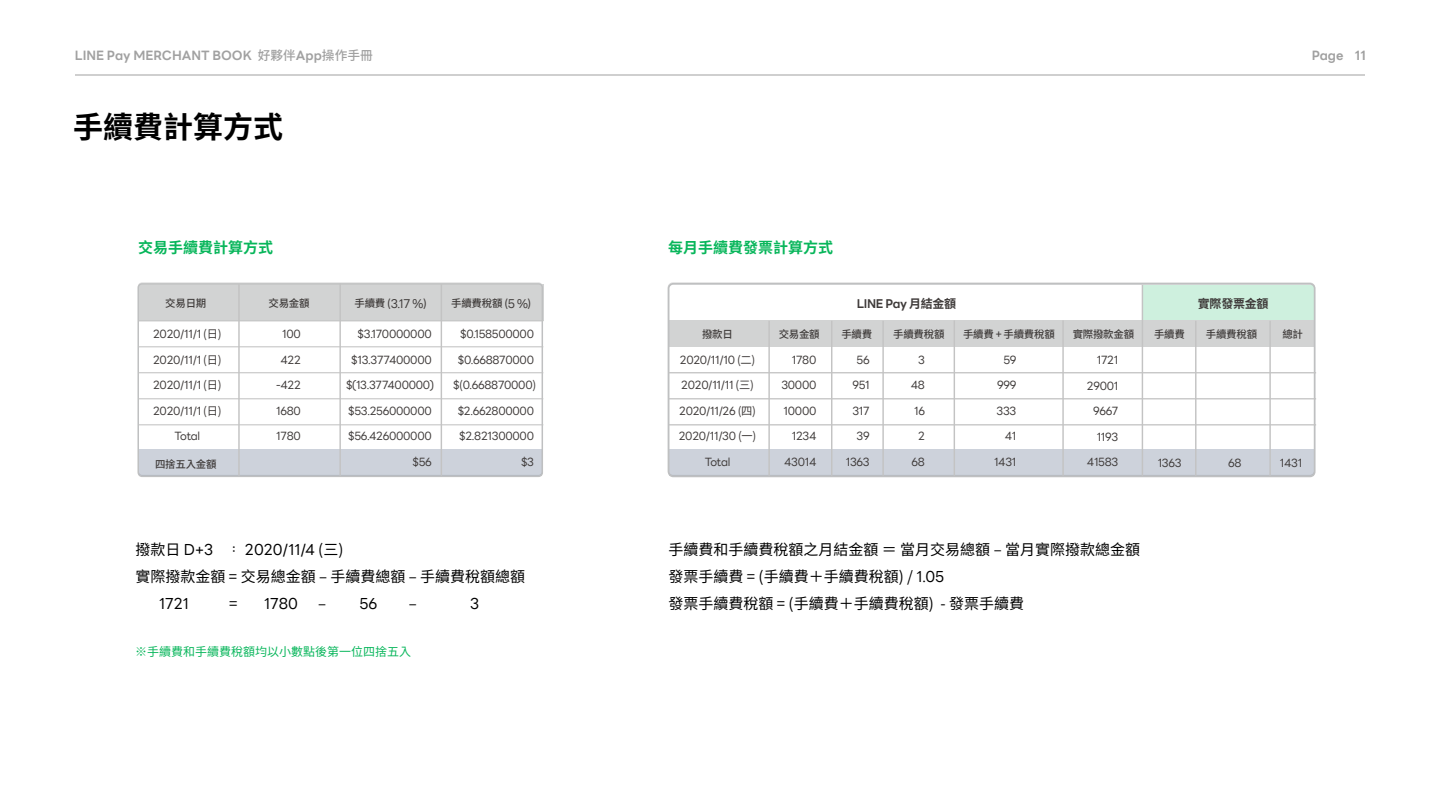
<style>
.page{position:relative;width:1440px;height:810px;background:#fff}
.page>*{position:absolute;margin:0;border:0;box-sizing:border-box;transform-origin:0 0}
.t1{font:700 30px "Noto Sans CJ Ktc";color:#000}
.t2{font:15px/27px "Noto Sans CJ Ktc";color:#000}
.t3{font:15px "LINE Seed";color:#000}
.t4{font:700 15px "Noto Sans CJ Ktc";color:#08b65b}
.t5{font:700 12.75px "LINE Seed";color:#a1a1a1}
.t6{font:12px "Noto Sans CJ Ktc";color:#08b65b}
.t7{font:700 12px "LINE Seed";letter-spacing:-.025em;color:#3e3a39}
.t8{font:700 12px "Noto Sans CJ Ktc";letter-spacing:-.025em;color:#3e3a39}
.t9{font:11.25px "LINE Seed";letter-spacing:-.025em;color:#3e3a39}
.t10{font:500 10.5px "Noto Sans CJ Ktc";letter-spacing:-.025em;color:#3e3a39}
.s1{font-family:"Noto Sans CJ Ktc";font-weight:500}
.s2{font-family:"Noto Sans CJ Ktc"}
.s3{font-family:"LINE Seed";font-weight:400;font-size:12px}
.s4{font-family:"Adobe Ming Std";font-weight:300}
.s5{font-family:"LINE Seed"}
</style>
<div class="page">
<hr style="left:75px;top:75px;width:1290px;height:1px;background:#a1a1a1">
<div style="left:139px;top:285px;width:404px;height:36px;background:#d2d3d3"></div>
<div style="left:139px;top:450px;width:403px;height:26px;background:#cdd2db"></div>
<div style="left:138px;top:283px;width:405px;height:194px;border:1px solid #bfc0c1;border-radius:4px"></div>
<hr style="left:139px;top:372px;width:404px;height:1px;background:#c3c3c3">
<hr style="left:139px;top:346px;width:404px;height:1px;background:#c3c3c3">
<hr style="left:139px;top:320px;width:404px;height:1px;background:#c3c3c3">
<hr style="left:139px;top:398px;width:404px;height:1px;background:#c3c3c3">
<hr style="left:139px;top:424px;width:404px;height:1px;background:#c3c3c3">
<hr style="left:441px;top:284px;width:1px;height:192px;background:#c3c3c3">
<hr style="left:238px;top:284px;width:2px;height:192px;background:#c3c3c3">
<hr style="left:339px;top:284px;width:2px;height:192px;background:#c3c3c3">
<div style="left:1143px;top:285px;width:171px;height:36px;background:#cef0de"></div>
<div style="left:669px;top:321px;width:645px;height:26px;background:#d2d3d3"></div>
<div style="left:669px;top:449px;width:645px;height:26px;background:#cdd2db"></div>
<div style="left:668px;top:283px;width:648px;height:194px;border:2px solid #bfc0c1;border-radius:5px"></div>
<hr style="left:669px;top:372px;width:647px;height:1px;background:#c3c3c3">
<hr style="left:669px;top:398px;width:647px;height:1px;background:#c3c3c3">
<hr style="left:669px;top:424px;width:647px;height:1px;background:#c3c3c3">
<hr style="left:1062px;top:320px;width:2px;height:156px;background:#c3c3c3">
<hr style="left:954px;top:320px;width:1px;height:156px;background:#c3c3c3">
<hr style="left:768px;top:321px;width:2px;height:155px;background:#c3c3c3">
<hr style="left:831px;top:321px;width:1px;height:155px;background:#c3c3c3">
<hr style="left:882px;top:321px;width:2px;height:155px;background:#c3c3c3">
<hr style="left:1142px;top:285px;width:1px;height:191px;background:#c3c3c3">
<hr style="left:1195px;top:321px;width:2px;height:155px;background:#c3c3c3">
<hr style="left:1269px;top:321px;width:2px;height:155px;background:#c3c3c3">
<p class="t5" style="left:75px;top:50px;width:299px">LINE Pay MERCHANT BOOK <span class="s1">好夥伴</span>App<span class="s1">操作手冊</span></p>
<p class="t5" style="left:1312px;top:50px;width:56px">Page 11</p>
<h1 class="t1" style="left:73px;top:110px;width:211px">手續費計算方式</h1>
<h2 class="t4" style="left:138px;top:239px;width:136px">交易手續費計算方式</h2>
<h2 class="t4" style="left:668px;top:239px;width:167px">每月手續費發票計算方式</h2>
<p class="t10" style="left:269px;top:298px;width:43px">交易金額</p>
<p class="t7" style="left:857px;top:299px;width:101px">LINE Pay <span class="s2">月結金額</span></p>
<p class="t8" style="left:1198px;top:297px;width:72px">實際發票金額</p>
<p class="t10" style="left:702px;top:329px;width:32px">撥款日</p>
<p class="t10" style="left:779px;top:329px;width:43px">交易金額</p>
<p class="t10" style="left:841px;top:329px;width:32px">手續費</p>
<p class="t10" style="left:893px;top:329px;width:53px">手續費稅額</p>
<p class="t10" style="left:963px;top:329px;width:93px">手續費 + 手續費稅額</p>
<p class="t10" style="left:1073px;top:329px;width:63px">實際撥款金額</p>
<p class="t10" style="left:1154px;top:329px;width:32px">手續費</p>
<p class="t10" style="left:1206px;top:329px;width:53px">手續費稅額</p>
<p class="t10" style="left:1282px;top:329px;width:22px">總計</p>
<p class="t10" style="left:165px;top:298px;width:43px">交易日期</p>
<p class="t10" style="left:355px;top:298px;width:74px">手續費 (<span class="s3">3.17 %</span>)</p>
<p class="t10" style="left:451px;top:298px;width:82px">手續費稅額 (<span class="s3">5 %</span>)</p>
<p class="t9" style="left:153px;top:329px;width:70px">2020/11/1 <span class="s2">(日)</span></p>
<p class="t9" style="left:153px;top:355px;width:70px">2020/11/1 <span class="s2">(日)</span></p>
<p class="t9" style="left:153px;top:380px;width:70px">2020/11/1 <span class="s2">(日)</span></p>
<p class="t9" style="left:153px;top:406px;width:70px">2020/11/1 <span class="s2">(日)</span></p>
<p class="t9" style="left:174px;top:431px;width:27px">Total</p>
<p class="t9" style="left:358px;top:329px;width:76px">$3.170000000</p>
<p class="t9" style="left:351px;top:355px;width:82px">$13.377400000</p>
<p class="t9" style="left:346px;top:380px;width:89px">$(13.377400000)</p>
<p class="t9" style="left:348px;top:406px;width:85px">$53.256000000</p>
<p class="t9" style="left:348px;top:431px;width:85px">$56.426000000</p>
<p class="t9" style="left:412px;top:457px;width:21px">$56</p>
<p class="t9" style="left:460px;top:329px;width:75px">$0.158500000</p>
<p class="t9" style="left:458px;top:355px;width:78px">$0.668870000</p>
<p class="t9" style="left:453px;top:380px;width:85px">$<span class="s2">(</span>0.668870000<span class="s2">)</span></p>
<p class="t9" style="left:458px;top:406px;width:78px">$2.662800000</p>
<p class="t9" style="left:459px;top:431px;width:76px">$2.821300000</p>
<p class="t9" style="left:282px;top:329px;width:20px">100</p>
<p class="t9" style="left:280px;top:355px;width:22px">422</p>
<p class="t9" style="left:276px;top:380px;width:27px">-422</p>
<p class="t9" style="left:276px;top:406px;width:26px">1680</p>
<p class="t9" style="left:276px;top:431px;width:26px">1780</p>
<p class="t9" style="left:680px;top:355px;width:77px">2020/11/10 <span class="s2">(二)</span></p>
<p class="t9" style="left:681px;top:381px;width:74px">2020/11/11 <span class="s2">(三)</span></p>
<p class="t9" style="left:679px;top:406px;width:78px">2020/11/26 <span class="s2">(四)</span></p>
<p class="t9" style="left:679px;top:432px;width:79px">2020/11/30 <span class="s2">(一)</span></p>
<p class="t9" style="left:705px;top:457px;width:27px">Total</p>
<p class="t9" style="left:918px;top:355px;width:8px">3</p>
<p class="t9" style="left:911px;top:380px;width:16px">48</p>
<p class="t9" style="left:914px;top:406px;width:12px">16</p>
<p class="t9" style="left:918px;top:431px;width:8px">2</p>
<p class="t9" style="left:912px;top:457px;width:15px">68</p>
<p class="t9" style="left:792px;top:355px;width:26px">1780</p>
<p class="t9" style="left:781px;top:381px;width:37px">30000</p>
<p class="t9" style="left:784px;top:406px;width:34px">10000</p>
<p class="t9" style="left:792px;top:432px;width:26px">1234</p>
<p class="t9" style="left:784px;top:457px;width:34px">43014</p>
<p class="t9" style="left:1003px;top:355px;width:15px">59</p>
<p class="t9" style="left:997px;top:381px;width:21px">999</p>
<p class="t9" style="left:997px;top:406px;width:21px">333</p>
<p class="t9" style="left:1005px;top:432px;width:13px">41</p>
<p class="t9" style="left:994px;top:457px;width:24px">1431</p>
<p class="t9" style="left:1097px;top:355px;width:23px">1721</p>
<p class="t9" style="left:1087px;top:381px;width:33px">29001</p>
<p class="t9" style="left:1093px;top:406px;width:27px">9667</p>
<p class="t9" style="left:1097px;top:432px;width:23px">1193</p>
<p class="t9" style="left:1087px;top:457px;width:33px">41583</p>
<p class="t9" style="left:1158px;top:458px;width:25px">1363</p>
<p class="t9" style="left:1228px;top:458px;width:15px">68</p>
<p class="t9" style="left:1280px;top:458px;width:24px">1431</p>
<p class="t9" style="left:857px;top:355px;width:15px">56</p>
<p class="t9" style="left:852px;top:381px;width:19px">951</p>
<p class="t9" style="left:852px;top:406px;width:19px">317</p>
<p class="t9" style="left:857px;top:432px;width:15px">39</p>
<p class="t9" style="left:846px;top:457px;width:25px">1363</p>
<p class="t10" style="left:155px;top:458px;width:63px">四捨五入金額</p>
<p class="t9" style="left:521px;top:457px;width:15px">$3</p>
<h2 class="t3" style="left:136px;top:543px;width:209px"><span class="s2">撥款日</span> D+3 <span class="s4">：</span> 2020/11/4 <span class="s2">(三)</span></h2>
<h2 class="t2" style="left:136px;top:563px;width:391px">實際撥款金額 = 交易總金額 ‒ 手續費總額 ‒ 手續費稅額總額</h2>
<h2 class="t3" style="left:159px;top:597px;width:31px">1721</h2>
<h2 class="t2" style="left:229px;top:590px;width:10px">=</h2>
<h2 class="t3" style="left:264px;top:597px;width:35px">1780</h2>
<h2 class="t2" style="left:318px;top:590px;width:10px">‒</h2>
<h2 class="t3" style="left:360px;top:597px;width:19px">56</h2>
<h2 class="t2" style="left:409px;top:590px;width:10px">‒</h2>
<h2 class="t3" style="left:470px;top:597px;width:11px">3</h2>
<p class="t6" style="left:135px;top:645px;width:277px">※手續費和手續費稅額均以小數點後第一位四捨五入</p>
<h2 class="t2" style="left:669px;top:536px;width:473px">手續費和手續費稅額之月結金額 ＝ 當月交易總額 ‒ 當月實際撥款總金額發票手續費 = (手續費＋手續費稅額) / <span class="s5">1.05<br></span>發票手續費稅額 = (手續費＋手續費稅額) - 發票手續費</h2>
</div>
